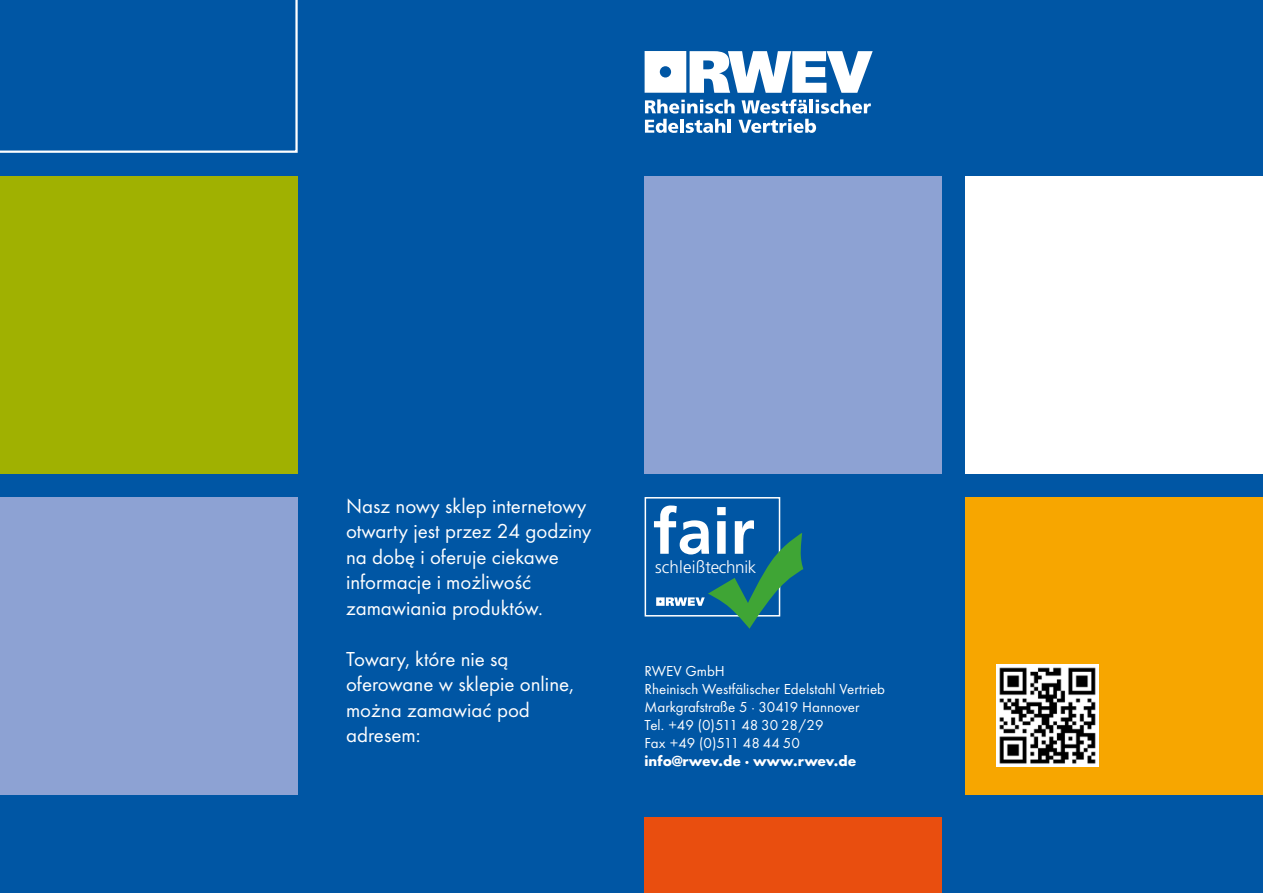
<style>
.page{position:relative;width:1263px;height:893px;background:#0056a4}
.page>*{position:absolute;margin:0;border:0;box-sizing:border-box;transform-origin:0 0}
.t1{font:700 63.3px "Frutiger";color:#fff}
.t2{font:21px/25.5px "Futura TOT Boo";color:#fff}
.t3{font:300 17.1px "Frutiger";color:#fff}
.t4{font:15px/18px "Futura TOT Boo";color:#fff}
.t5{font:700 15px "Futura TOT";color:#fff}
</style>
<div class="page">
<svg style="left:645px;top:99px;width:226px;height:34px"></svg>
<svg style="left:645px;top:51px;width:228px;height:42px"></svg>
<svg style="left:0;top:0;width:298px;height:153px"></svg>
<div style="left:0;top:497px;width:298px;height:298px;background:#8da2d3"></div>
<div style="left:0;top:176px;width:298px;height:298px;background:#a0b101"></div>
<div style="left:645px;top:818px;width:297px;height:75px;background:#e94e0f"></div>
<div style="left:965px;top:176px;width:298px;height:298px;background:#fff"></div>
<div style="left:645px;top:176px;width:297px;height:298px;background:#8da2d3"></div>
<div style="left:965px;top:497px;width:298px;height:298px;background:#f7a600"></div>
<div style="left:645px;top:497px;width:135px;height:119px;background:#0056a4;border:2px solid #fff"></div>
<svg style="left:656px;top:533px;width:147px;height:96px"></svg>
<img style="left:996px;top:665px;width:102px;height:102px">
<p class="t2" style="left:346px;top:493px;width:247px">Nasz nowy sklep internetowy otwarty jest przez 24 godziny na dobę i oferuje ciekawe informacje i możliwość zamawiania produktów.</p>
<p class="t2" style="left:346px;top:646px;width:230px">Towary, które nie są oferowane w sklepie online, można zamawiać pod adresem:</p>
<h1 class="t1" style="left:653px;top:495px;width:104px">fair</h1>
<p class="t3" style="left:655px;top:558px;width:103px">schleißtechnik</p>
<p class="t4" style="left:645px;top:662px;width:242px">RWEV GmbH<br>Rheinisch Westfälischer Edelstahl Vertrieb<br>Markgrafstraße 5 · 30419 Hannover<br>Tel. +49 (0)511 48 30 28/29<br>Fax +49 (0)511 48 44 50</p>
<p class="t5" style="left:645px;top:752px;width:213px">info@rwev.de · www.rwev.de</p>
</div>
